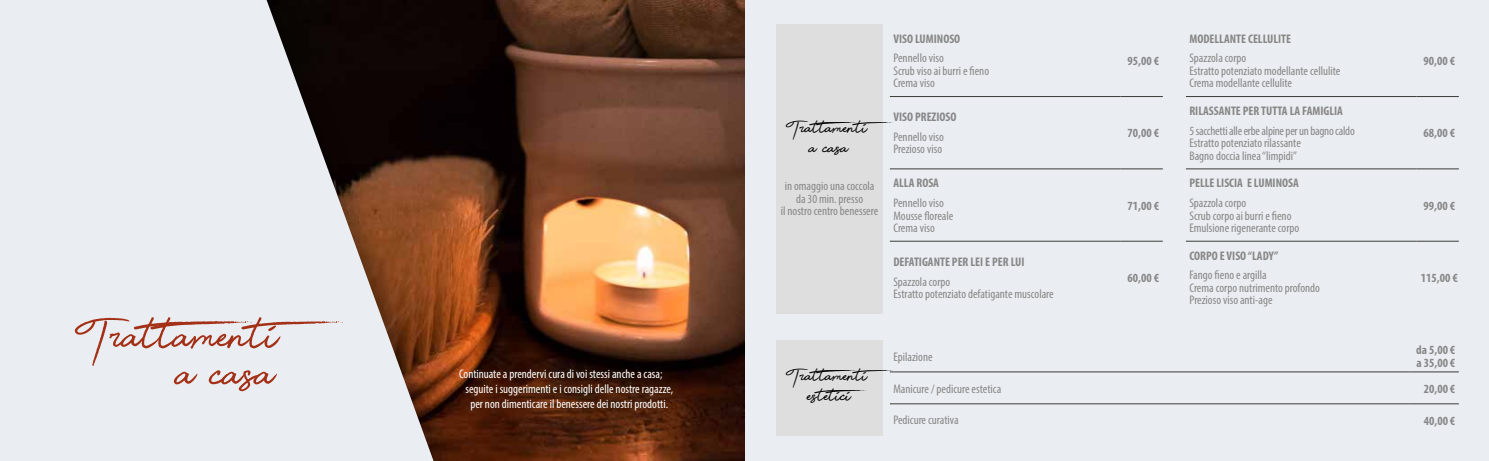
<style>
.page{position:relative;width:1489px;height:461px;background:#fff}
.page>*{position:absolute;margin:0;border:0;box-sizing:border-box;transform-origin:0 0}
.t1{font:62.5px "Beauty";color:#a33017}
.t2{font:25px/20px "Beauty";color:#000;text-align:center}
.t3{font:condensed 12.5px/12.5px "Myriad Pro";color:#878787}
.t4{font:700 condensed 12.5px/12.5px "Myriad Pro";color:#878787}
.t5{font:condensed 12.5px "Myriad Pro";color:#fff}
</style>
<div class="page">
<div style="left:0;top:0;width:1488px;height:461px;background:#eaedf1"></div>
<div style="left:776px;top:340px;width:106px;height:95px;background:#dedede"></div>
<hr style="left:889px;top:371px;width:519px;height:1px;background:#3c3c3b">
<hr style="left:1408px;top:371px;width:50px;height:1px;background:#3c3c3b">
<hr style="left:889px;top:403px;width:519px;height:1px;background:#3c3c3b">
<hr style="left:1408px;top:403px;width:50px;height:1px;background:#3c3c3b">
<img style="left:475px;top:0;width:269px;height:461px">
<div style="left:0;top:0;width:475px;height:461px;background:#000;opacity:.3"></div>
<svg style="left:0;top:0;width:433px;height:461px"></svg>
<div style="left:776px;top:24px;width:106px;height:289px;background:#dedede"></div>
<hr style="left:889px;top:96px;width:231px;height:1px;background:#3c3c3b">
<hr style="left:889px;top:169px;width:231px;height:1px;background:#3c3c3b">
<hr style="left:889px;top:241px;width:231px;height:1px;background:#3c3c3b">
<hr style="left:1120px;top:96px;width:42px;height:1px;background:#3c3c3b">
<hr style="left:1120px;top:169px;width:42px;height:1px;background:#3c3c3b">
<hr style="left:1120px;top:241px;width:42px;height:1px;background:#3c3c3b">
<hr style="left:1185px;top:96px;width:231px;height:1px;background:#3c3c3b">
<hr style="left:1185px;top:169px;width:231px;height:1px;background:#3c3c3b">
<hr style="left:1185px;top:241px;width:231px;height:1px;background:#3c3c3b">
<hr style="left:1416px;top:96px;width:42px;height:1px;background:#3c3c3b">
<hr style="left:1416px;top:169px;width:42px;height:1px;background:#3c3c3b">
<hr style="left:1416px;top:241px;width:42px;height:1px;background:#3c3c3b">
<h1 class="t1" style="left:89px;top:312px;width:268px">Trattamenti</h1>
<h1 class="t1" style="left:179px;top:349px;width:99px">a casa</h1>
<p class="t5" style="left:459px;top:366px;width:205px">Continuate a prendervi cura di voi stessi anche a casa;</p>
<p class="t5" style="left:465px;top:381px;width:209px">seguite i suggerimenti e i consigli delle nostre ragazze,</p>
<p class="t5" style="left:470px;top:396px;width:199px">per non dimenticare il benessere dei nostri prodotti.</p>
<p class="t4" style="left:893px;top:32px;width:68px">VISO LUMINOSO</p>
<p class="t3" style="left:893px;top:52px;width:97px">Pennello viso<br>Scrub viso ai burri e fieno<br>Crema viso</p>
<p class="t4" style="left:1127px;top:54px;width:33px">95,00 €</p>
<p class="t4" style="left:893px;top:111px;width:65px">VISO PREZIOSO</p>
<p class="t3" style="left:893px;top:130px;width:52px">Pennello viso<br>Prezioso viso</p>
<p class="t4" style="left:1127px;top:127px;width:33px">70,00 €</p>
<p class="t4" style="left:893px;top:177px;width:47px">ALLA ROSA</p>
<p class="t3" style="left:893px;top:196px;width:61px">Pennello viso<br>Mousse floreale<br>Crema viso</p>
<p class="t4" style="left:1127px;top:199px;width:33px">71,00 €</p>
<p class="t4" style="left:893px;top:255px;width:133px">DEFATIGANTE PER LEI E PER LUI</p>
<p class="t3" style="left:893px;top:275px;width:162px">Spazzola corpo<br>Estratto potenziato defatigante muscolare</p>
<p class="t4" style="left:1127px;top:271px;width:33px">60,00 €</p>
<h2 class="t2" style="left:810px;top:122px;width:90px;text-align:left;text-indent:-19px">Trattamenti a casa</h2>
<p class="t3" style="left:780px;top:180px;width:99px;text-align:center">in omaggio una coccola da 30 min. presso<br>il nostro centro benessere</p>
<p class="t4" style="left:1189px;top:32px;width:103px">MODELLANTE CELLULITE</p>
<p class="t3" style="left:1189px;top:52px;width:152px">Spazzola corpo<br>Estratto potenziato modellante cellulite<br>Crema modellante cellulite</p>
<p class="t4" style="left:1423px;top:54px;width:33px">90,00 €</p>
<p class="t4" style="left:1189px;top:104px;width:155px">RILASSANTE PER TUTTA LA FAMIGLIA</p>
<p class="t3" style="left:1189px;top:124px;width:167px">5 sacchetti alle erbe alpine per un bagno caldo<br>Estratto potenziato rilassante<br>Bagno doccia linea “limpidi”</p>
<p class="t4" style="left:1423px;top:127px;width:33px">68,00 €</p>
<p class="t4" style="left:1189px;top:177px;width:111px">PELLE LISCIA E LUMINOSA</p>
<p class="t3" style="left:1189px;top:196px;width:111px">Spazzola corpo<br>Scrub corpo ai burri e fieno<br>Emulsione rigenerante corpo</p>
<p class="t4" style="left:1423px;top:199px;width:33px">99,00 €</p>
<p class="t4" style="left:1189px;top:249px;width:90px">CORPO E VISO “LADY”</p>
<p class="t3" style="left:1189px;top:269px;width:132px">Fango fieno e argilla<br>Crema corpo nutrimento profondo<br>Prezioso viso anti-age</p>
<p class="t4" style="left:1420px;top:271px;width:38px">115,00 €</p>
<p class="t3" style="left:893px;top:350px;width:41px">Epilazione</p>
<p class="t4" style="left:1415px;top:343px;width:41px">da 5,00 € a 35,00 €</p>
<p class="t3" style="left:893px;top:382px;width:109px">Manicure / pedicure estetica</p>
<p class="t4" style="left:1423px;top:382px;width:33px">20,00 €</p>
<p class="t3" style="left:893px;top:414px;width:67px">Pedicure curativa</p>
<p class="t4" style="left:1423px;top:414px;width:33px">40,00 €</p>
<h2 class="t2" style="left:791px;top:369px;width:108px">Trattamenti estetici</h2>
</div>
